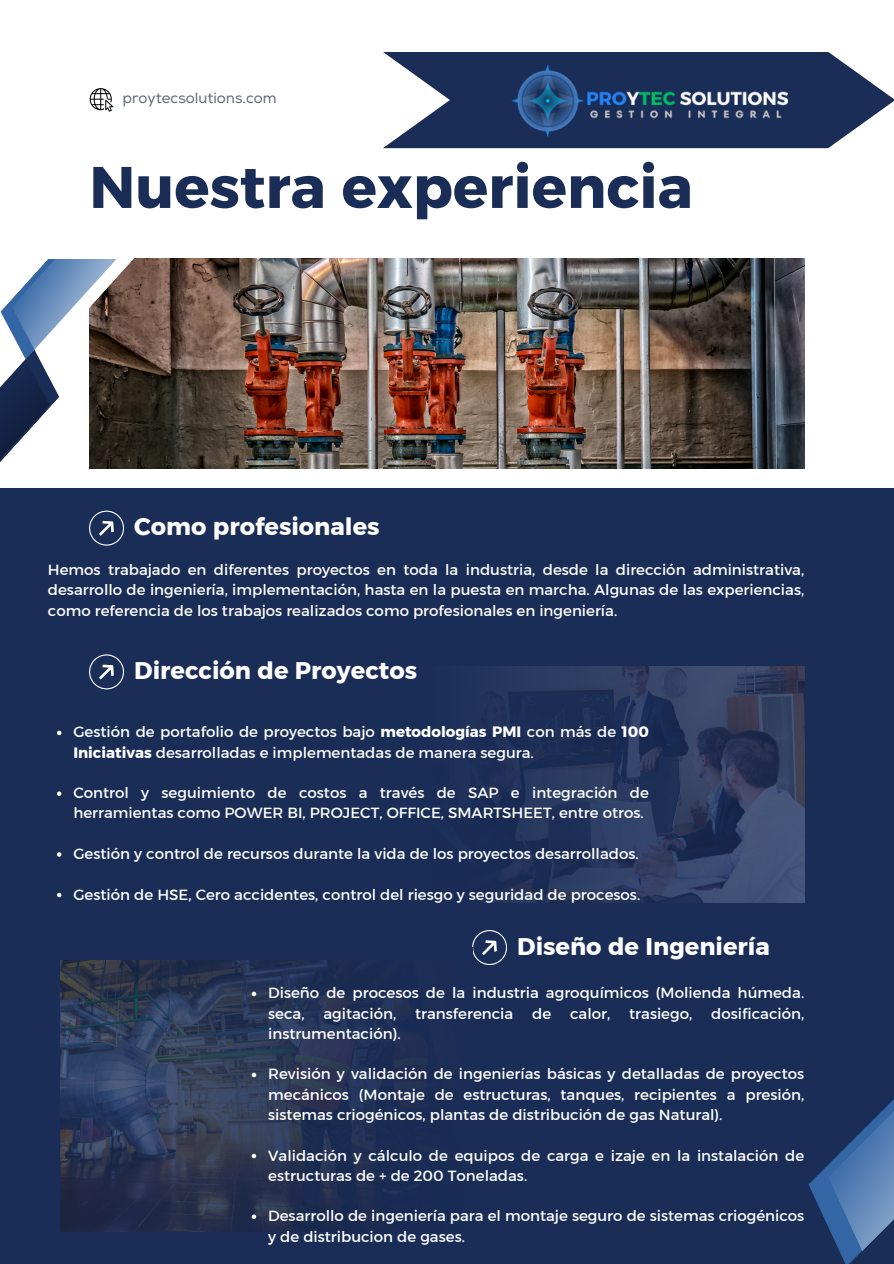
<style>
.page{position:relative;width:894px;height:1264px;background:#fff}
.page>*{position:absolute;margin:0;border:0;box-sizing:border-box;transform-origin:0 0}
.t1{font:58.5px "Kief Montaser Bold";color:#1a2d57}
.t2{font:24px "Kief Montaser Bold";color:#fff}
.t3{font:15px/20.2px "Kief Montaser Regular";color:#fff}
.t4{font:15px "Nexa";color:#61697b}
.s1{font-family:"Kief Montaser Bold"}
</style>
<div class="page">
<img style="left:145px;top:258px;width:659px;height:211px">
<svg style="left:124px;top:258px;width:21px;height:211px"></svg>
<div style="left:0;top:488px;width:893px;height:775px;background:#1a2d57"></div>
<svg style="left:0;top:259px;width:124px;height:287px"></svg>
<svg style="left:90px;top:88px;width:23px;height:24px"></svg>
<svg style="left:383px;top:52px;width:510px;height:96px;fill:#1a2d57"></svg>
<img style="left:493px;top:52px;width:312px;height:97px">
<svg style="left:808px;top:1100px;width:85px;height:163px"></svg>
<svg style="left:89px;top:654px;width:35px;height:35px"></svg>
<svg style="left:472px;top:930px;width:35px;height:34px"></svg>
<svg style="left:60px;top:960px;width:339px;height:272px"></svg>
<svg style="left:497px;top:666px;width:307px;height:237px"></svg>
<svg style="left:57px;top:730px;width:4px;height:5px"></svg>
<svg style="left:57px;top:791px;width:4px;height:5px"></svg>
<svg style="left:57px;top:852px;width:4px;height:4px"></svg>
<svg style="left:57px;top:892px;width:4px;height:5px"></svg>
<svg style="left:251px;top:991px;width:5px;height:5px"></svg>
<svg style="left:251px;top:1072px;width:5px;height:5px"></svg>
<svg style="left:251px;top:1153px;width:5px;height:5px"></svg>
<svg style="left:251px;top:1214px;width:5px;height:4px"></svg>
<p class="t4" style="left:122px;top:89px;width:155px">proytecsolutions.com</p>
<p class="t1" style="left:89px;top:151px;width:604px">Nuestra experiencia</p>
<p class="t2" style="left:134px;top:512px;width:247px">Como profesionales</p>
<h1 class="t3" style="left:48px;top:559px;width:757px;text-align:justify">Hemos trabajado en diferentes proyectos en toda la industria, desde la dirección administrativa, desarrollo de ingeniería, implementación, hasta en la puesta en marcha. Algunas de las experiencias, como referencia de los trabajos realizados como profesionales en ingeniería.</h1>
<p class="t2" style="left:134px;top:656px;width:284px">Dirección de Proyectos</p>
<p class="t3" style="left:73px;top:722px;width:577px">Gestión de portafolio de proyectos bajo <span class="s1">metodologías PMI</span> con más de <span class="s1">100<br>Iniciativas</span> desarrolladas e implementadas de manera segura.</p>
<p class="t3" style="left:73px;top:782px;width:577px">Control y seguimiento de costos a través de SAP e integración de herramientas como POWER BI, PROJECT, OFFICE, SMARTSHEET, entre otros.</p>
<h2 class="t3" style="left:73px;top:843px;width:566px">Gestión y control de recursos durante la vida de los proyectos desarrollados.</h2>
<p class="t3" style="left:73px;top:884px;width:568px">Gestión de HSE, Cero accidentes, control del riesgo y seguridad de procesos.</p>
<h2 class="t2" style="left:517px;top:931px;width:254px">Diseño de Ingeniería</h2>
<p class="t3" style="left:268px;top:982px;width:537px">Diseño de procesos de la industria agroquímicos (Molienda húmeda. seca,</p>
<p class="t3" style="left:323px;top:1003px;width:74px">agitación,</p>
<p class="t3" style="left:415px;top:1003px;width:100px">transferencia</p>
<p class="t3" style="left:532px;top:1003px;width:21px">de</p>
<p class="t3" style="left:570px;top:1003px;width:42px">calor,</p>
<p class="t3" style="left:629px;top:1003px;width:65px">trasiego,</p>
<p class="t3" style="left:711px;top:1003px;width:94px">dosificación,</p>
<p class="t3" style="left:268px;top:1023px;width:134px">instrumentación).</p>
<p class="t3" style="left:268px;top:1063px;width:537px;text-align:justify">Revisión y validación de ingenierías básicas y detalladas de proyectos mecánicos (Montaje de estructuras, tanques, recipientes a presión, sistemas criogénicos, plantas de distribución de gas Natural).</p>
<p class="t3" style="left:268px;top:1144px;width:537px">Validación y cálculo de equipos de carga e izaje en la instalación de estructuras de + de 200 Toneladas.</p>
<p class="t3" style="left:268px;top:1205px;width:537px">Desarrollo de ingeniería para el montaje seguro de sistemas criogénicos y de distribucion de gases.</p>
</div>
